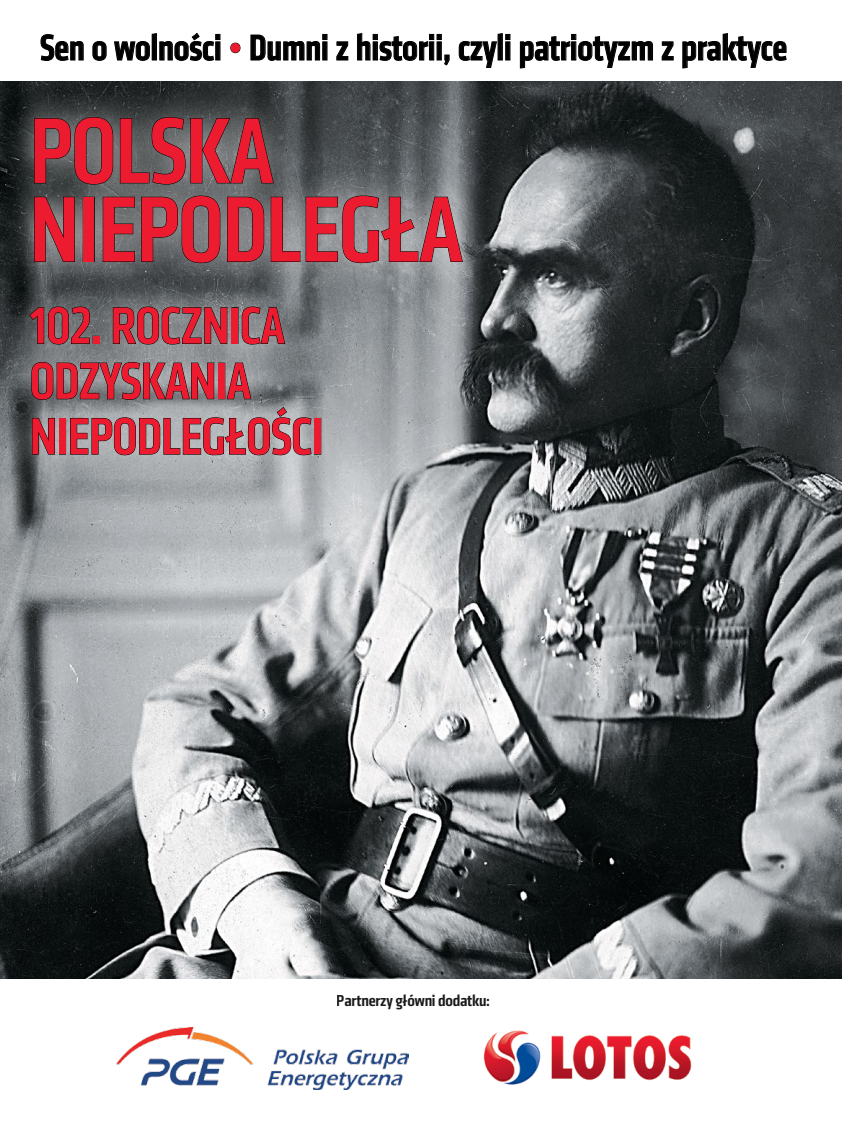
<style>
.page{position:relative;width:842px;height:1127px;background:#fff}
.page>*{position:absolute;margin:0;border:0;box-sizing:border-box;transform-origin:0 0}
.t1{font:500 condensed 96.45px/78.6px "Klavika";letter-spacing:-.01em;color:#ed1b2f}
.t2{font:500 condensed 53.55px/55.3px "Klavika";letter-spacing:-.01em;color:#ed1b2f}
.t3{font:500 condensed 37.5px "Klavika";color:#000}
.t4{font:500 condensed 16.5px "Klavika";letter-spacing:-.015em;color:#000;scale:1.1 1}
.s1{color:#ed1b2f}
</style>
<div class="page">
<img style="left:0;top:81px;width:842px;height:897px">
<div style="left:1px;top:87px;width:490px;height:399px;background:#fff;opacity:.75"></div>
<svg style="left:34px;top:117px;width:79px;height:68px;background:#5a5c5d"></svg>
<svg style="left:120px;top:117px;width:154px;height:68px;background:#5f6263"></svg>
<svg style="left:34px;top:196px;width:41px;height:66px;background:#6a6c6d"></svg>
<div style="left:83px;top:197px;width:11px;height:64px;border:1px solid #000"></div>
<svg style="left:102px;top:196px;width:33px;height:66px;background:#66696a"></svg>
<svg style="left:141px;top:195px;width:80px;height:68px;background:#6a6c6e"></svg>
<svg style="left:227px;top:196px;width:37px;height:66px;background:#6f7172"></svg>
<svg style="left:270px;top:195px;width:193px;height:68px;background:#84888a"></svg>
<svg style="left:29px;top:306px;width:61px;height:39px;background:#5c5f61"></svg>
<div style="left:93px;top:336px;width:6px;height:7px;border:1px solid #000"></div>
<svg style="left:113px;top:306px;width:115px;height:39px;background:#6e7173"></svg>
<svg style="left:242px;top:306px;width:43px;height:39px;background:#707376"></svg>
<svg style="left:31px;top:362px;width:183px;height:38px;background:#737678"></svg>
<div style="left:219px;top:363px;width:6px;height:36px;border:1px solid #000"></div>
<svg style="left:227px;top:362px;width:25px;height:37px"></svg>
<svg style="left:32px;top:418px;width:23px;height:37px"></svg>
<div style="left:59px;top:418px;width:7px;height:36px;border:1px solid #000"></div>
<svg style="left:70px;top:407px;width:242px;height:48px;background:#9a9da0"></svg>
<div style="left:315px;top:418px;width:6px;height:36px;border:1px solid #000"></div>
<svg style="left:40px;top:34px;width:44px;height:27px"></svg>
<svg style="left:92px;top:41px;width:15px;height:20px"></svg>
<svg style="left:114px;top:33px;width:106px;height:28px"></svg>
<div style="left:231px;top:43px;width:9px;height:10px;border:1px solid #000;border-radius:50%"></div>
<svg style="left:250px;top:34px;width:77px;height:27px"></svg>
<svg style="left:336px;top:41px;width:13px;height:20px"></svg>
<svg style="left:357px;top:33px;width:93px;height:33px"></svg>
<svg style="left:458px;top:33px;width:52px;height:35px"></svg>
<svg style="left:520px;top:34px;width:133px;height:35px"></svg>
<svg style="left:661px;top:41px;width:13px;height:20px"></svg>
<svg style="left:682px;top:33px;width:105px;height:36px"></svg>
<img style="left:483px;top:1030px;width:209px;height:55px">
<img style="left:116px;top:1028px;width:292px;height:61px">
<p class="t3" style="left:40px;top:24px;width:748px">Sen o wolności <span class="s1">•</span> Dumni z historii, czyli patriotyzm z praktyce</p>
<h1 class="t1" style="left:30px;top:112px;width:434px">Polska niepodległa</h1>
<h2 class="t2" style="left:30px;top:298px;width:256px">102. ROCZNICA<br>OD ZYSKANIA<br>NIEPODLEGŁO</h2>
<h2 class="t2" style="left:271px;top:409px;width:48px">ŚCI</h2>
<p class="t4" style="left:337px;top:990px;width:141px">Partnerzy główni dodatku:</p>
</div>
